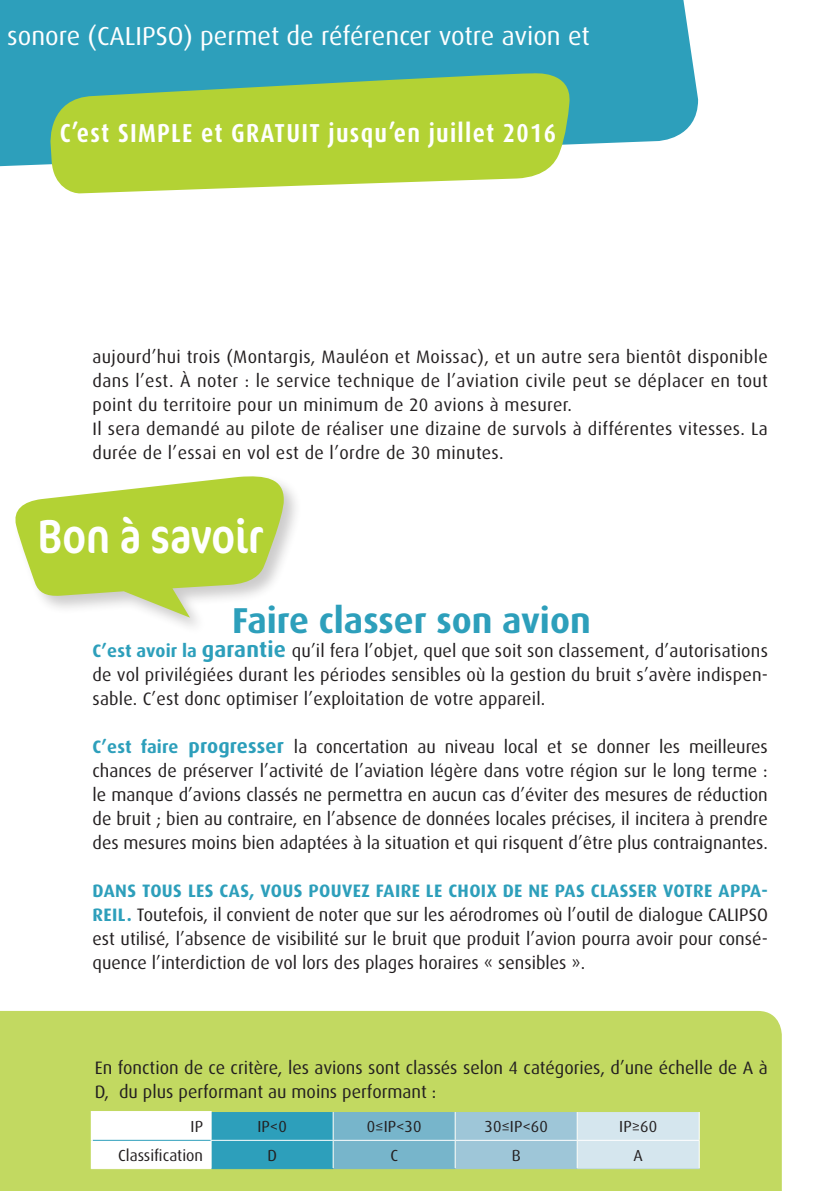
<style>
.page{position:relative;width:840px;height:1191px;background:#fff}
.page>*{position:absolute;margin:0;border:0;box-sizing:border-box;transform-origin:0 0}
.t1{font:condensed 48px "Cocon";color:#fff}
.t2{font:700 36px "Dax OT";color:#2d9fbb}
.t3{font:26px "Dax OT";color:#fff}
.t4{font:700 condensed 26px "Dax OT";letter-spacing:.05em;color:#fff}
.t5{font:18px/24px "Dax OT";color:#231f20;text-align:justify}
.t6{font:18px/24px "Dax OT";letter-spacing:.02em;color:#231f20}
.t7{font:16px "Dax OT";color:#231f20}
.s1{font-weight:700;color:#2d9fbb}
.s2{font-weight:700;font-size:22px;color:#2d9fbb}
.s3{font-weight:700;font-size:20px;color:#2d9fbb}
</style>
<div class="page">
<div style="left:0;top:0;width:697px;height:167px;background:#2d9fbb"></div>
<div style="left:0;top:1011px;width:781px;height:180px;background:#c2d961"></div>
<div style="left:13px;top:473px;width:289px;height:162px;background:#231f20;opacity:.23"></div>
<svg style="left:13px;top:475px;width:271px;height:142px"></svg>
<svg style="left:48px;top:70px;width:524px;height:124px;background:#a7cf56"></svg>
<hr style="left:91px;top:1113px;width:2px;height:27px;background:#fff">
<hr style="left:91px;top:1111px;width:120px;height:2px;background:#fff">
<hr style="left:91px;top:1140px;width:2px;height:28px;background:#fff">
<svg style="left:92px;top:1112px;width:607px;height:56px"></svg>
<hr style="left:91px;top:1168px;width:120px;height:1px;background:#fff">
<hr style="left:93px;top:1139px;width:117px;height:1px;background:#2d9fbb">
<hr style="left:211px;top:1168px;width:122px;height:1px;background:#2d9fbb">
<hr style="left:333px;top:1168px;width:122px;height:1px;background:#77b5cb">
<hr style="left:455px;top:1168px;width:122px;height:1px;background:#9ec6d8">
<hr style="left:577px;top:1168px;width:122px;height:1px;background:#c2dbe6">
<h3 class="t3" style="left:7px;top:22px;width:583px">sonore (CALI PSO) permet de référencer votre avion et</h3>
<h3 class="t4" style="left:60px;top:116px;width:497px">C’est SIMPLE et GRATUIT jusqu’en juillet 2016</h3>
<p class="t6" style="left:92px;top:345px;width:676px">aujourd’hui trois (Montargis, Mauléon et Moissac), et un autre sera bientôt disponible dans l’est. À noter : le service technique de l’aviation civile peut se déplacer en tout point du territoire pour un minimum de 20 avions à mesurer.<br>I l sera demandé au pilote de réaliser une dizaine de survols à différentes vitesses. La durée de l’essai en vol est de l’ordre de 30 minutes.</p>
<h1 class="t1" style="left:38px;top:510px;width:227px">Bon à savoir</h1>
<h2 class="t2" style="left:232px;top:600px;width:360px">Faire classer son avion</h2>
<p class="t5" style="left:92px;top:639px;width:676px"><span class="s1">C’est avoir la</span> <span class="s2">garantie</span> qu’il fera l’objet, quel que soit son classement, d’autorisations de vol privilégiées durant les périodes sensibles où la gestion du bruit s’avère indispen&shy;sable. C’est donc optimiser l’exploitation de votre appareil.</p>
<p class="t5" style="left:92px;top:735px;width:676px"><span class="s1">C’est faire</span> <span class="s3">progresser</span> la concertation au niveau local et se donner les meilleures chances de préserver l’activité de l’aviation légère dans votre région sur le long terme : le manque d’avions classés ne permettra en aucun cas d’éviter des mesures de réduction de bruit ; bien au contraire, en l’absence de données locales précises, il incitera à prendre des mesures moins bien adaptées à la situation et qui risquent d’être plus contraignantes.</p>
<p class="t5" style="left:92px;top:879px;width:676px;text-align:left"><span class="s1">dans tous les cas, VOUS POUVEZ FAIRE LE CHOIX DE NE PAS CLASSER VOTRE APPA-REIL.</span> Toutefois, il convient de noter que sur les aérodromes où l’outil de dialogue CALI PSO est utilisé, l’absence de visibilité sur le bruit que produit l’avion pourra avoir pour consé&shy;quence l’interdiction de vol lors des plages horaires « sensibles ».</p>
<p class="t5" style="left:95px;top:1055px;width:674px">En fonction de ce critère, les avions sont classés selon 4 catégories, d’une échelle de A à<br>D, du plus performant au moins performant :</p>
<p class="t7" style="left:190px;top:1118px;width:14px">IP</p>
<p class="t7" style="left:257px;top:1118px;width:31px">I P&lt;0</p>
<p class="t7" style="left:366px;top:1118px;width:56px">0≤IP&lt;30</p>
<p class="t7" style="left:484px;top:1118px;width:65px">30≤IP&lt;60</p>
<p class="t7" style="left:619px;top:1118px;width:39px">I P≥60</p>
<p class="t7" style="left:118px;top:1146px;width:86px">Classification</p>
<p class="t7" style="left:267px;top:1146px;width:11px">D</p>
<p class="t7" style="left:390px;top:1146px;width:9px">C</p>
<p class="t7" style="left:511px;top:1146px;width:10px">B</p>
<p class="t7" style="left:633px;top:1146px;width:10px">A</p>
</div>
